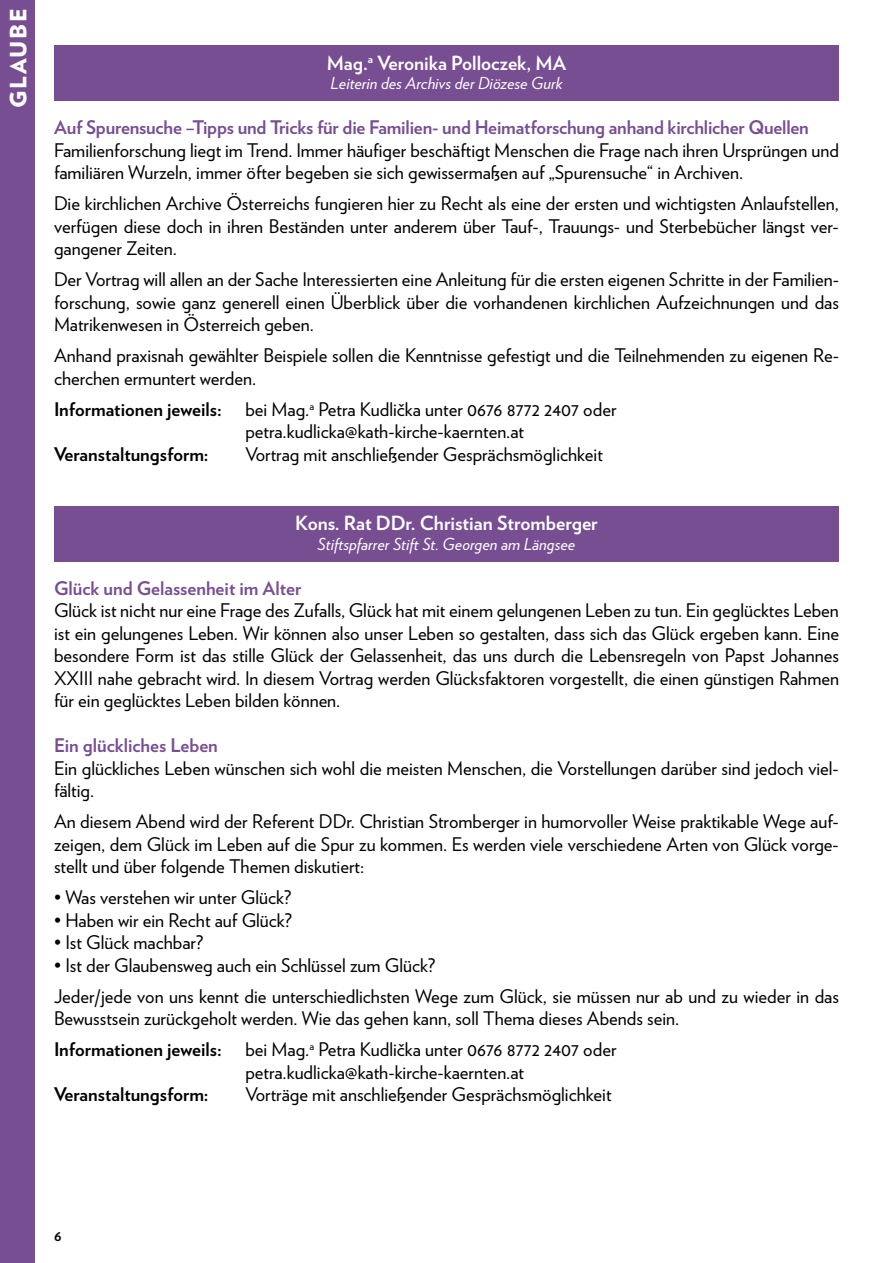
<style>
.page{position:relative;width:893px;height:1263px;background:#fff}
.page>*{position:absolute;margin:0;border:0;box-sizing:border-box;transform-origin:0 0}
.t1{font:900 22.5px "Verlag";letter-spacing:.065em;color:#fff}
.t2{font:700 19.5px "Verlag";color:#fff}
.t3{font:18.75px/22.5px "Verlag";color:#000}
.t4{font:700 18.75px "Verlag";letter-spacing:-.01em;color:#774e92}
.t5{font:700 18.75px "Verlag";color:#000}
.t6{font:italic 16.5px "Verlag";color:#fff}
.t7{font:700 15px "Verlag";color:#000}
</style>
<div class="page">
<div style="left:0;top:0;width:35px;height:1263px;background:#774e92"></div>
<div style="left:54px;top:45px;width:785px;height:37px;background:#774e92"></div>
<div style="left:54px;top:68px;width:785px;height:33px;background:#774e92"></div>
<div style="left:54px;top:506px;width:785px;height:36px;background:#774e92"></div>
<div style="left:54px;top:528px;width:785px;height:34px;background:#774e92"></div>
<p class="t1" style="left:0;top:108px;width:101px;rotate:-90deg">GLAUBE</p>
<p class="t2" style="left:327px;top:47px;width:241px">Mag.<sup>a</sup> Veronika Polloczek, MA</p>
<p class="t6" style="left:330px;top:71px;width:233px">Leiterin des Archivs der Diözese Gurk</p>
<p class="t4" style="left:54px;top:113px;width:756px">Auf Spurensuche –Tipps und Tricks für die Familien- und Heimatforschung anhand kirchlicher Quellen</p>
<p class="t3" style="left:54px;top:138px;width:786px">Familienforschung liegt im Trend. Immer häufiger beschäftigt Menschen die Frage nach ihren Ursprüngen und familiären Wurzeln, immer öfter begeben sie sich gewissermaßen auf „Spurensuche“ in Archiven.</p>
<p class="t3" style="left:54px;top:191px;width:786px;text-align:justify">Die kirchlichen Archive Österreichs fungieren hier zu Recht als eine der ersten und wichtigsten Anlaufstellen, verfügen diese doch in ihren Beständen unter anderem über Tauf-, Trauungs- und Sterbebücher längst ver&shy;gangener Zeiten.</p>
<p class="t3" style="left:54px;top:267px;width:786px;text-align:justify">Der Vortrag will allen an der Sache Interessierten eine Anleitung für die ersten eigenen Schritte in der Familien&shy;forschung, sowie ganz generell einen Überblick über die vorhandenen kirchlichen Aufzeichnungen und das Matrikenwesen in Österreich geben.</p>
<p class="t3" style="left:54px;top:344px;width:786px">Anhand praxisnah gewählter Beispiele sollen die Kenntnisse gefestigt und die Teilnehmenden zu eigenen Re&shy;cherchen ermuntert werden.</p>
<p class="t5" style="left:54px;top:394px;width:169px">Informationen jeweils:</p>
<p class="t3" style="left:245px;top:397px;width:373px">bei Mag.<sup>a</sup> Petra Kudlička unter 0676 8772 2407 oder petra.kudlicka@kath-kirche-kaernten.at</p>
<p class="t5" style="left:54px;top:439px;width:156px">Veranstaltungsform:</p>
<p class="t3" style="left:245px;top:442px;width:359px">Vortrag mit anschließender Gesprächsmöglichkeit</p>
<p class="t2" style="left:295px;top:508px;width:304px">Kons. Rat DDr. Christian Stromberger</p>
<p class="t6" style="left:318px;top:531px;width:259px">Stiftspfarrer Stift St. Georgen am Längsee</p>
<p class="t4" style="left:54px;top:573px;width:249px">Glück und Gelassenheit im Alter</p>
<p class="t3" style="left:54px;top:598px;width:787px;text-align:justify">Glück ist nicht nur eine Frage des Zufalls, Glück hat mit einem gelungenen Leben zu tun. Ein geglücktes Leben ist ein gelungenes Leben. Wir können also unser Leben so gestalten, dass sich das Glück ergeben kann. Eine besondere Form ist das stille Glück der Gelassenheit, das uns durch die Lebensregeln von Papst Johannes XXIII nahe gebracht wird. In diesem Vortrag werden Glücksfaktoren vorgestellt, die einen günstigen Rahmen für ein geglücktes Leben bilden können.</p>
<p class="t4" style="left:54px;top:731px;width:165px">Ein glückliches Leben</p>
<p class="t3" style="left:54px;top:756px;width:786px">Ein glückliches Leben wünschen sich wohl die meisten Menschen, die Vorstellungen darüber sind jedoch viel&shy;fältig.</p>
<p class="t3" style="left:54px;top:809px;width:786px;text-align:justify">An diesem Abend wird der Referent DDr. Christian Stromberger in humorvoller Weise praktikable Wege auf&shy;zeigen, dem Glück im Leben auf die Spur zu kommen. Es werden viele verschiedene Arten von Glück vorge&shy;stellt und über folgende Themen diskutiert:</p>
<p class="t3" style="left:54px;top:885px;width:239px">• Was verstehen wir unter Glück?</p>
<p class="t3" style="left:54px;top:908px;width:240px">• Haben wir ein Recht auf Glück?</p>
<p class="t3" style="left:54px;top:930px;width:151px">• Ist Glück machbar?</p>
<p class="t3" style="left:54px;top:949px;width:786px;line-height:31px">• Ist der Glaubensweg auch ein Schlüssel zum Glück?<br>Jeder/jede von uns kennt die unterschiedlichsten Wege zum Glück, sie müssen nur ab und zu wieder in das</p>
<p class="t3" style="left:54px;top:1006px;width:627px">Bewusstsein zurückgeholt werden. Wie das gehen kann, soll Thema dieses Abends sein.</p>
<p class="t5" style="left:54px;top:1035px;width:169px">Informationen jeweils:</p>
<p class="t3" style="left:245px;top:1037px;width:373px">bei Mag.<sup>a</sup> Petra Kudlička unter 0676 8772 2407 oder petra.kudlicka@kath-kirche-kaernten.at</p>
<p class="t5" style="left:54px;top:1080px;width:156px">Veranstaltungsform:</p>
<p class="t3" style="left:245px;top:1082px;width:368px">Vorträge mit anschließender Gesprächsmöglichkeit</p>
<p class="t7" style="left:54px;top:1224px;width:9px">6</p>
</div>
